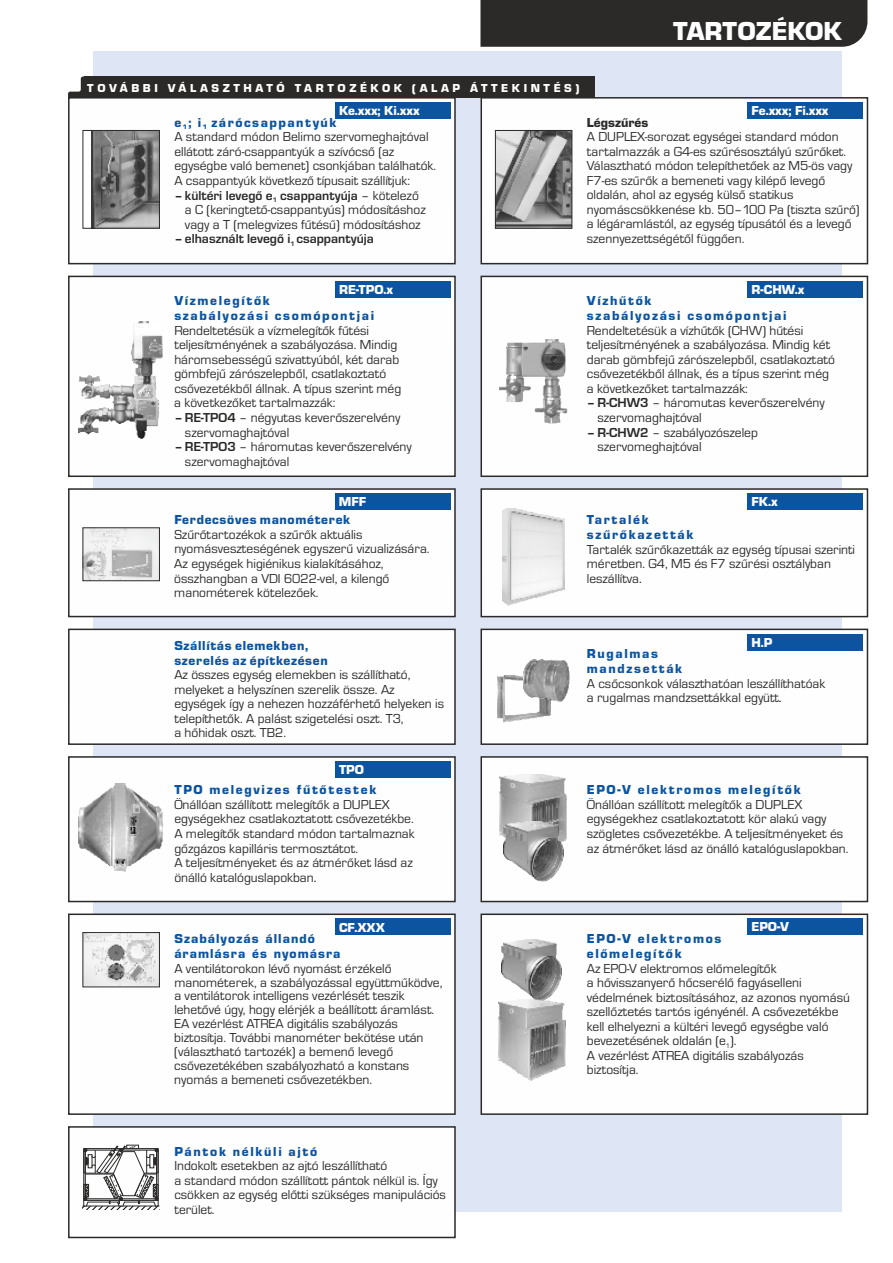
<style>
.page{position:relative;width:893px;height:1263px;background:#fff}
.page>*{position:absolute;margin:0;border:0;box-sizing:border-box;transform-origin:0 0}
.t1{font:27px "Eurostile TEE Blac";color:#fefefe}
.t2{font:13.5px/14.5px "Eurostile TEE";color:#2b2a29}
.t3{font:13.5px/14.9px "Eurostile TEE Blac";letter-spacing:.125em;color:#0c54a0}
.t4{font:700 13.5px "Eurostile TEE";color:#2b2a29}
.t5{font:13.5px "Eurostile TEE Blac";color:#fefefe}
.t6{font:13.5px/14.9px "Eurostile TEE Blac";letter-spacing:.05em;color:#0c54a0}
.t7{font:13.5px "Eurostile TEE Blac";letter-spacing:.08em;color:#0c54a0}
.t8{font:13.5px "Eurostile TEE Blac";color:#2b2a29}
.t9{font:12px "Eurostile TEE Blac";letter-spacing:.3em;color:#fefefe}
.t10{font:700 6.75px "Eurostile TEE";color:#2b2a29}
.s1{font-weight:400}
.s2{font-weight:700}
.s3{color:#000}
</style>
<div class="page">
<div style="left:94px;top:51px;width:748px;height:1161px;background:#dee6f5"></div>
<div style="left:68px;top:98px;width:388px;height:167px;background:#fefefe"></div>
<div style="left:68px;top:275px;width:388px;height:203px;background:#fefefe"></div>
<div style="left:480px;top:275px;width:389px;height:202px;background:#fefefe"></div>
<div style="left:480px;top:756px;width:389px;height:147px;background:#fefefe"></div>
<div style="left:480px;top:0;width:387px;height:47px;background:#2b2a29"></div>
<svg style="left:68px;top:77px;width:16px;height:21px"></svg>
<div style="left:84px;top:77px;width:511px;height:21px;background:#2b2a29"></div>
<div style="left:480px;top:97px;width:389px;height:168px;background:#fefefe"></div>
<img style="left:497px;top:132px;width:73px;height:95px">
<div style="left:495px;top:130px;width:77px;height:99px;border:1px solid #2b2a29"></div>
<div style="left:335px;top:102px;width:116px;height:17px;background:#0c54a0"></div>
<div style="left:335px;top:281px;width:116px;height:16px;background:#0c54a0"></div>
<div style="left:748px;top:102px;width:115px;height:17px;background:#0c54a0"></div>
<div style="left:748px;top:281px;width:115px;height:16px;background:#0c54a0"></div>
<div style="left:68px;top:628px;width:388px;height:118px;background:#fefefe"></div>
<img style="left:91px;top:132px;width:67px;height:95px">
<div style="left:83px;top:130px;width:77px;height:99px;border:1px solid #2b2a29"></div>
<div style="left:68px;top:487px;width:388px;height:131px;background:#fefefe"></div>
<div style="left:73px;top:498px;width:16px;height:108px;background:#fefefe"></div>
<hr style="left:75px;top:602px;width:87px;height:4px;background:#fefefe">
<img style="left:500px;top:774px;width:67px;height:81px">
<img style="left:504px;top:821px;width:59px;height:60px">
<div style="left:480px;top:488px;width:389px;height:130px;background:#fefefe"></div>
<div style="left:748px;top:493px;width:115px;height:17px;background:#0c54a0"></div>
<img style="left:503px;top:508px;width:62px;height:98px">
<div style="left:480px;top:628px;width:389px;height:117px;background:#fefefe"></div>
<div style="left:748px;top:634px;width:115px;height:16px;background:#0c54a0"></div>
<img style="left:498px;top:675px;width:52px;height:47px">
<img style="left:523px;top:659px;width:47px;height:42px">
<div style="left:68px;top:755px;width:388px;height:148px;background:#fefefe"></div>
<img style="left:78px;top:784px;width:85px;height:87px">
<div style="left:68px;top:913px;width:388px;height:203px;background:#fefefe"></div>
<img style="left:85px;top:934px;width:73px;height:51px">
<div style="left:83px;top:932px;width:77px;height:55px;border:1px solid #2b2a29"></div>
<div style="left:335px;top:918px;width:116px;height:17px;background:#0c54a0"></div>
<img style="left:85px;top:530px;width:73px;height:49px">
<div style="left:83px;top:528px;width:77px;height:53px;border:1px solid #2b2a29"></div>
<div style="left:335px;top:493px;width:116px;height:17px;background:#0c54a0"></div>
<div style="left:480px;top:913px;width:389px;height:202px;background:#fefefe"></div>
<img style="left:498px;top:999px;width:68px;height:82px">
<img style="left:502px;top:940px;width:60px;height:60px">
<div style="left:748px;top:918px;width:115px;height:17px;background:#0c54a0"></div>
<img style="left:79px;top:321px;width:85px;height:117px">
<img style="left:500px;top:339px;width:68px;height:84px">
<svg style="left:68px;top:1125px;width:388px;height:114px"></svg>
<div style="left:335px;top:761px;width:116px;height:16px;background:#0c54a0"></div>
<p class="t9" style="left:87px;top:84px;width:494px">TOVÁBBI VÁLASZTHATÓ TARTOZÉKOK (ALAP ÁTTEKINTÉS)</p>
<h1 class="t1" style="left:673px;top:22px;width:170px">TARTOZÉKOK</h1>
<p class="t5" style="left:339px;top:106px;width:82px">Ke.xxx; Ki.xxx</p>
<p class="t3" style="left:174px;top:116px;width:164px">e <sub>1</sub>; i <sub>1</sub> zárócsappantyúk</p>
<p class="t2" style="left:174px;top:131px;width:263px">A standard módon Belimo szervomeghajtóval ellátott záró-csappantyúk a szívócső (az egységbe való bemenet) csonkjában találhatók.</p>
<p class="t2" style="left:174px;top:174px;width:237px">A csappantyúk következő típusait szállítjuk:</p>
<p class="t4" style="left:174px;top:191px;width:246px">– kültéri levegő e csappantyúja <span class="s1">– kötelező</span></p>
<p class="t10" style="left:273px;top:198px;width:6px">1</p>
<p class="t2" style="left:185px;top:204px;width:242px">a C (keringtető-csappantyús) módosításhoz vagy a T (melegvizes fűtésű) módosításhoz</p>
<p class="t4" style="left:174px;top:234px;width:201px">– elhasznált levegő i<sub>1</sub> csappantyúja</p>
<p class="t3" style="left:174px;top:295px;width:97px">Vízmelegítők</p>
<p class="t5" style="left:339px;top:285px;width:56px">RE-TPO.x</p>
<p class="t3" style="left:174px;top:310px;width:201px">szabályozási csomópontjai</p>
<p class="t2" style="left:174px;top:324px;width:228px">Rendeltetésük a vízmelegítők fűtési teljesítményének a szabályozása. Mindig háromsebességű szivattyúból, két darab gömbfejű zárószelepből, csatlakoztató csővezetékből állnak. A típus szerint még a következőket tartalmazzák:</p>
<p class="t2" style="left:185px;top:412px;width:217px;text-indent:-11px"><span class="s2">– RE-TPO4</span> – négyutas keverőszerelvény szervomaghajtóval</p>
<p class="t2" style="left:185px;top:441px;width:228px;text-indent:-11px"><span class="s2">– RE-TPO3</span> – háromutas keverőszerelvény szervomaghajtóval</p>
<p class="t5" style="left:339px;top:497px;width:29px">MFF</p>
<p class="t6" style="left:174px;top:514px;width:178px">Ferdecsöves manométerek</p>
<p class="t2" style="left:174px;top:528px;width:257px">Szűrőtartozékok a szűrők aktuális nyomásveszteségének egyszerű vizualizására.<br>Az egységek higiénikus kialakításához, összhangban a VDI 6022-vel, a kilengő manométerek kötelezőek.</p>
<p class="t6" style="left:174px;top:639px;width:155px">Szállítás elemekben, szerelés az építkezésen</p>
<p class="t2" style="left:174px;top:669px;width:271px">Az összes egység elemekben is szállítható, melyeket a helyszínen szerelik össze. Az egységek így a nehezen hozzáférhető helyeken is telepíthetők. A palást szigetelési oszt. T3,<br>a hőhidak oszt. TB2.</p>
<p class="t5" style="left:339px;top:765px;width:27px">TPO</p>
<p class="t3" style="left:174px;top:784px;width:204px">TPO melegvizes fűtőtestek</p>
<p class="t2" style="left:174px;top:798px;width:242px">Önállóan szállított melegítők a DUPLEX egységekhez csatlakoztatott csővezetékbe.<br>A melegítők standard módon tartalmaznak gőzgázos kapilláris termosztátot.</p>
<p class="t2" style="left:174px;top:857px;width:240px">A teljesítményeket és az átmérőket lásd az önálló katalóguslapokban<span class="s3">.</span></p>
<p class="t5" style="left:339px;top:922px;width:47px">CF.XXX</p>
<p class="t7" style="left:174px;top:934px;width:142px">Szabályozás állandó</p>
<p class="t2" style="left:174px;top:962px;width:270px;line-height:14px">A ventilátorokon lévő nyomást érzékelő manométerek, a szabályozással együttműködve, a ventilátorok intelligens vezérlését teszik lehetővé úgy, hogy elérjék a beállított áramlást.<br>EA vezérlést ATREA digitális szabályozás biztosítja. További manométer bekötése után (választható tartozék) a bemenő levegő csővezetékében szabályozható a konstans nyomás a bemeneti csővezetékben.</p>
<p class="t7" style="left:174px;top:949px;width:168px">áramlásra és nyomásra</p>
<p class="t3" style="left:174px;top:1145px;width:144px">Pántok nélküli ajtó</p>
<p class="t2" style="left:174px;top:1160px;width:273px">Indokolt esetekben az ajtó leszállítható<br>a standard módon szállított pántok nélkül is. Így csökken az egység előtti szükséges manipulációs terület.</p>
<p class="t5" style="left:751px;top:106px;width:79px">Fe.xxx; Fi.xxx</p>
<p class="t8" style="left:587px;top:118px;width:63px">Légszűrés</p>
<p class="t2" style="left:587px;top:131px;width:274px">A DUPLEX-sorozat egységei standard módon tartalmazzák a G4-es szűrésosztályú szűrőket.<br>Választható módon telepíthetőek az M5-ös vagy F7-es szűrők a bemeneti vagy kilépő levegő oldalán, ahol az egység külső statikus nyomáscsökkenése kb. 50–100 Pa (tiszta szűrő) a légáramlástól, az egység típusától és a levegő szennyezettségétől függően.</p>
<p class="t5" style="left:751px;top:285px;width:54px">R-CHW.x</p>
<p class="t3" style="left:587px;top:295px;width:201px">Vízhűtők<br>szabályozási csomópontjai</p>
<p class="t2" style="left:587px;top:324px;width:250px">Rendeltetésük a vízhűtők (CHW) hűtési teljesítményének a szabályozása. Mindig két darab gömbfejű zárószelepből, csatlakoztató csővezetékből állnak, és a típus szerint még a következőket tartalmazzák:</p>
<p class="t2" style="left:597px;top:426px;width:162px;text-indent:-11px"><span class="s2">– R-CHW2</span> – szabályozószelep szervomeghajtóval</p>
<p class="t2" style="left:597px;top:397px;width:229px;text-indent:-11px"><span class="s2">– R-CHW3</span> – háromutas keverőszerelvény szervomaghajtóval</p>
<p class="t5" style="left:751px;top:497px;width:28px">FK.x</p>
<p class="t3" style="left:587px;top:514px;width:64px">Tartalék</p>
<p class="t2" style="left:587px;top:543px;width:270px">Tartalék szűrőkazetták az egység típusai szerinti méretben. G4, M5 és F7 szűrési osztályban leszállítva<span class="s3">.</span></p>
<p class="t3" style="left:587px;top:529px;width:108px">szűrőkazetták</p>
<p class="t5" style="left:751px;top:637px;width:23px">H.P</p>
<p class="t3" style="left:587px;top:648px;width:73px">Rugalmas</p>
<p class="t2" style="left:587px;top:677px;width:240px">A csőcsonkok választhatóan leszállíthatóak a rugalmas mandzsettákkal együtt<span class="s3">.</span></p>
<p class="t3" style="left:587px;top:662px;width:97px">mandzsetták</p>
<p class="t3" style="left:587px;top:784px;width:215px">EPO-V elektromos melegítők</p>
<p class="t2" style="left:587px;top:798px;width:263px">Önállóan szállított melegítők a DUPLEX egységekhez csatlakoztatott kör alakú vagy szögletes csővezetékbe. A teljesítményeket és az átmérőket lásd az önálló katalóguslapokban.</p>
<p class="t3" style="left:587px;top:933px;width:136px">EPO-V elektromos</p>
<p class="t3" style="left:587px;top:947px;width:96px">előmelegítők</p>
<p class="t5" style="left:751px;top:922px;width:39px">EPO-V</p>
<p class="t2" style="left:587px;top:962px;width:265px">Az EPO-V elektromos előmelegítők<br>a hővisszanyerő hőcserélő fagyáselleni védelmének biztosításához, az azonos nyomású szellőztetés tartós igényénél. A csővezetékbe kell elhelyezni a kültéri levegő egységbe való bevezetésének oldalán (e ).<sub>1</sub></p>
<p class="t2" style="left:587px;top:1049px;width:218px">A vezérlést ATREA digitális szabályozás biztosítja.</p>
</div>
